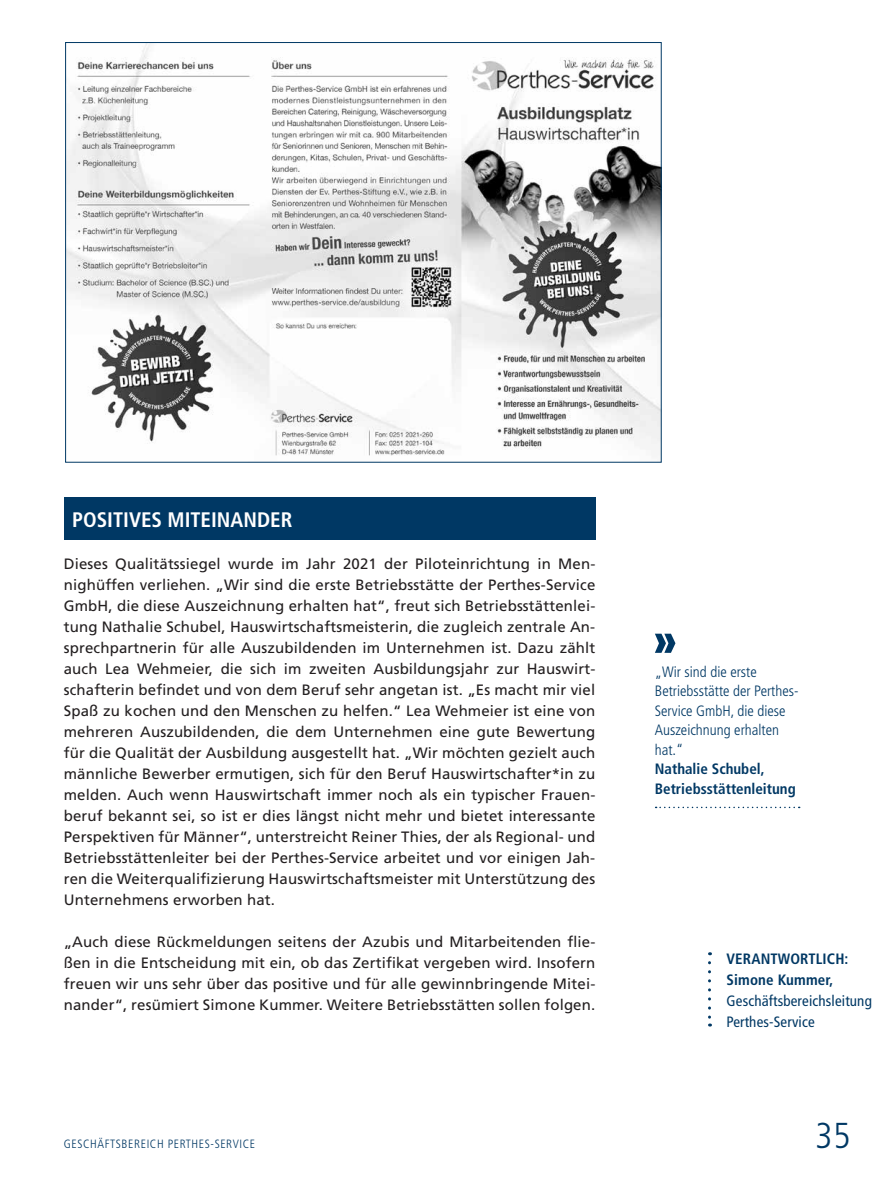
<style>
.page{position:relative;width:893px;height:1191px;background:#fff}
.page>*{position:absolute;margin:0;border:0;box-sizing:border-box;transform-origin:0 0}
.t1{font:300 condensed 36px "Frutiger LT Std";color:#003864}
.t2{font:700 condensed 21px "Frutiger LT Std";color:#fff}
.t3{font:15px/21px "Frutiger LT Std";letter-spacing:.01em;color:#231f20;text-align:justify}
.t4{font:300 condensed 15px/19.5px "Frutiger LT Std";color:#003864}
.t5{font:700 condensed 15px/21px "Frutiger LT Std";color:#003864}
.t6{font:condensed 15px/21px "Frutiger LT Std";letter-spacing:.01em;color:#003864}
.t7{font:300 condensed 12px "Frutiger LT Std";letter-spacing:.05em;color:#003864}
</style>
<div class="page">
<div style="left:64px;top:497px;width:531px;height:43px;background:#003864"></div>
<svg style="left:708px;top:962px;width:3px;height:64px"></svg>
<svg style="left:655px;top:633px;width:20px;height:20px"></svg>
<svg style="left:656px;top:806px;width:144px;height:2px"></svg>
<img style="left:67px;top:44px;width:592px;height:412px">
<h2 class="t2" style="left:72px;top:507px;width:222px">POSITIVES MITEINANDER</h2>
<p class="t3" style="left:64px;top:553px;width:533px">Dieses Qualitätssiegel wurde im Jahr 2021 der Piloteinrichtung in Men&shy;nighüffen verliehen. „Wir sind die erste Betriebsstätte der Perthes-Service GmbH, die diese Auszeichnung erhalten hat“, freut sich Betriebsstättenlei&shy;tung Nathalie Schubel, Hauswirtschaftsmeisterin, die zugleich zentrale An&shy;sprechpartnerin für alle Auszubildenden im Unternehmen ist. Dazu zählt auch Lea Wehmeier, die sich im zweiten Ausbildungsjahr zur Hauswirt&shy;schafterin befindet und von dem Beruf sehr angetan ist. „Es macht mir viel Spaß zu kochen und den Menschen zu helfen.“ Lea Wehmeier ist eine von mehreren Auszubildenden, die dem Unternehmen eine gute Bewertung für die Qualität der Ausbildung ausgestellt hat. „Wir möchten gezielt auch männliche Bewerber ermutigen, sich für den Beruf Hauswirtschafter*in zu melden. Auch wenn Hauswirtschaft immer noch als ein typischer Frauen&shy;beruf bekannt sei, so ist er dies längst nicht mehr und bietet interessante Perspektiven für Männer“, unterstreicht Reiner Thies, der als Regional- und Betriebsstättenleiter bei der Perthes-Service arbeitet und vor einigen Jah&shy;ren die Weiterqualifizierung Hauswirtschaftsmeister mit Unterstützung des Unternehmens erworben hat.</p>
<p class="t3" style="left:64px;top:931px;width:533px">„Auch diese Rückmeldungen seitens der Azubis und Mitarbeitenden flie&shy;ßen in die Entscheidung mit ein, ob das Zertifikat vergeben wird. Insofern freuen wir uns sehr über das positive und für alle gewinnbringende Mitei&shy;nander“, resümiert Simone Kummer. Weitere Betriebsstätten sollen folgen.</p>
<p class="t7" style="left:64px;top:1137px;width:193px">GESCHÄFTSBEREICH PERTHES-SERVICE</p>
<p class="t4" style="left:655px;top:662px;width:145px">„Wir sind die erste<br>Betriebsstätte der Perthes-<br>Service GmbH, die diese<br>Auszeichnung erhalten hat.“</p>
<p class="t5" style="left:655px;top:759px;width:142px;line-height:19.5px">Nathalie Schubel,<br>Betriebsstättenleitung</p>
<p class="t5" style="left:726px;top:947px;width:124px">VERANTWORTLICH:<br>Simone Kummer,</p>
<p class="t6" style="left:726px;top:990px;width:147px">Geschäftsbereichsleitung<br>Perthes-Service</p>
<h1 class="t1" style="left:815px;top:1115px;width:36px">35</h1>
</div>
